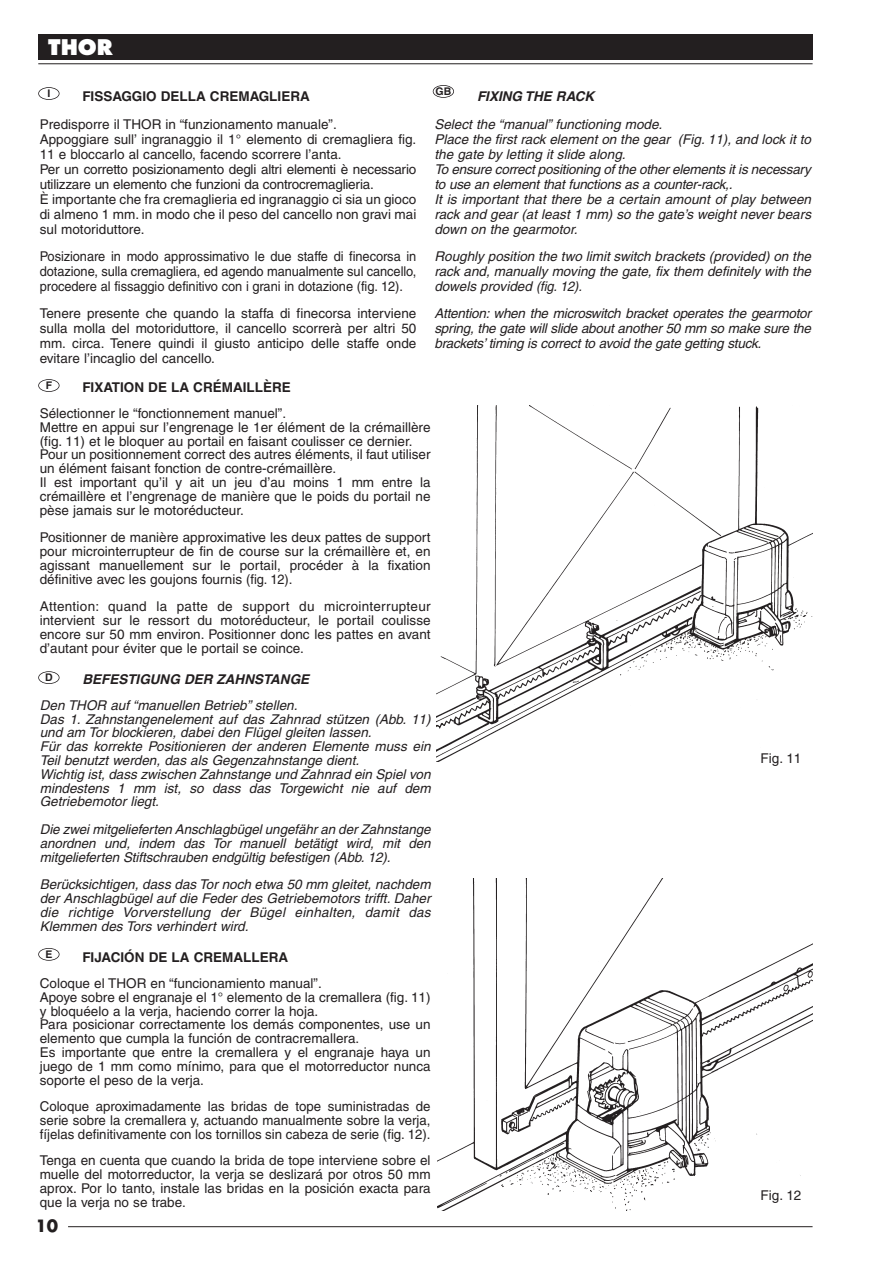
<style>
.page{position:relative;width:893px;height:1263px;background:#fff}
.page>*{position:absolute;margin:0;border:0;box-sizing:border-box;transform-origin:0 0}
.t1{font:800 21px "Futura";color:#fff}
.t2{font:700 16.5px "Futura";color:#231f20}
.t3{font:13.5px/13.8px "Helvetica";color:#231f20;text-align:justify}
.t4{font:italic 13.5px/13.8px "Helvetica";color:#231f20;text-align:justify}
.t5{font:13.5px/15px "Helvetica";color:#231f20;text-align:justify;scale:.95 1}
.t6{font:700 13.5px "Helvetica";color:#231f20}
.t7{font:italic 700 13.5px "Helvetica";color:#231f20}
.t8{font:700 10.5px "Helvetica";color:#231f20}
</style>
<div class="page">
<hr style="left:68px;top:1226px;width:744px;height:1px;background:#231f20">
<div style="left:38px;top:34px;width:774px;height:26px;background:#231f20"></div>
<hr style="left:38px;top:63px;width:774px;height:1px;background:#231f20">
<div style="left:38px;top:379px;width:22px;height:13px;border:2px solid #231f20;border-radius:50%"></div>
<div style="left:38px;top:671px;width:22px;height:13px;border:2px solid #231f20;border-radius:50%"></div>
<div style="left:38px;top:948px;width:22px;height:13px;border:2px solid #231f20;border-radius:50%"></div>
<img style="left:437px;top:879px;width:375px;height:331px">
<div style="left:759px;top:1189px;width:53px;height:21px;background:#fff"></div>
<div style="left:38px;top:87px;width:22px;height:13px;border:2px solid #231f20;border-radius:50%"></div>
<div style="left:433px;top:85px;width:21px;height:13px;border:2px solid #231f20;border-radius:50%"></div>
<img style="left:436px;top:406px;width:376px;height:356px">
<div style="left:759px;top:752px;width:53px;height:22px;background:#fff"></div>
<h1 class="t1" style="left:48px;top:38px;width:66px">THOR</h1>
<p class="t8" style="left:47px;top:89px;width:4px">I</p>
<p class="t8" style="left:435px;top:87px;width:17px">GB</p>
<p class="t6" style="left:82px;top:91px;width:229px">FISSAGGIO DELLA CREMAGLIERA</p>
<p class="t3" style="left:40px;top:118px;width:378px;line-height:15px;text-align:left">Predisporre il THOR in “funzionamento manuale”.<br>Appoggiare sull’ ingranaggio il 1° elemento di cremagliera fig.<br>11 e bloccarlo al cancello, facendo scorrere l’anta.<br>Per un corretto posizionamento degli altri elementi è necessario utilizzare un elemento che funzioni da controcremaglieria.<br>È importante che fra cremaglieria ed ingranaggio ci sia un gioco di almeno 1 mm. in modo che il peso del cancello non gravi mai sul motoriduttore.</p>
<p class="t5" style="left:40px;top:250px;width:398px">Posizionare in modo approssimativo le due staffe di finecorsa in dotazione, sulla cremagliera, ed agendo manualmente sul cancello, procedere al fissaggio definitivo con i grani in dotazione (fig. 12).</p>
<p class="t3" style="left:40px;top:307px;width:378px;line-height:15px">Tenere presente che quando la staffa di finecorsa interviene sulla molla del motoriduttore, il cancello scorrerà per altri 50 mm. circa. Tenere quindi il giusto anticipo delle staffe onde evitare l’incaglio del cancello.</p>
<p class="t7" style="left:477px;top:91px;width:119px">FIXING THE RACK</p>
<p class="t4" style="left:434px;top:118px;width:378px;line-height:15px;text-align:left">Select the “manual” functioning mode.<br>Place the first rack element on the gear (Fig. 11), and lock it to the gate by letting it slide along.<br>To ensure correct positioning of the other elements it is necessary to use an element that functions as a counter-rack,.<br>It is important that there be a certain amount of play between rack and gear (at least 1 mm) so the gate’s weight never bears down on the gearmotor.</p>
<p class="t4" style="left:434px;top:250px;width:378px;line-height:15px">Roughly position the two limit switch brackets (provided) on the rack and, manually moving the gate, fix them definitely with the dowels provided (fig. 12).</p>
<p class="t4" style="left:434px;top:307px;width:378px;line-height:15px">Attention: when the microswitch bracket operates the gearmotor spring, the gate will slide about another 50 mm so make sure the brackets’ timing is correct to avoid the gate getting stuck.</p>
<p class="t6" style="left:82px;top:382px;width:210px">FIXATION DE LA CRÉMAILLÈRE</p>
<p class="t3" style="left:40px;top:408px;width:392px;text-align:left">Sélectionner le “fonctionnement manuel”.<br>Mettre en appui sur l’engrenage le 1er élément de la crémaillère (fig. 11) et le bloquer au portail en faisant coulisser ce dernier.<br>Pour un positionnement correct des autres éléments, il faut utiliser un élément faisant fonction de contre-crémaillère.<br>Il est important qu’il y ait un jeu d’au moins 1 mm entre la crémaillère et l’engrenage de manière que le poids du portail ne pèse jamais sur le motoréducteur.</p>
<p class="t3" style="left:40px;top:532px;width:392px">Positionner de manière approximative les deux pattes de support pour microinterrupteur de fin de course sur la crémaillère et, en agissant manuellement sur le portail, procéder à la fixation définitive avec les goujons fournis (fig. 12).</p>
<p class="t3" style="left:40px;top:601px;width:392px">Attention: quand la patte de support du microinterrupteur intervient sur le ressort du motoréducteur, le portail coulisse encore sur 50 mm environ. Positionner donc les pattes en avant d’autant pour éviter que le portail se coince.</p>
<p class="t7" style="left:82px;top:674px;width:228px">BEFESTIGUNG DER ZAHNSTANGE</p>
<p class="t4" style="left:40px;top:699px;width:392px;text-align:left">Den THOR auf “manuellen Betrieb” stellen.<br>Das 1. Zahnstangenelement auf das Zahnrad stützen (Abb. 11) und am Tor blockieren, dabei den Flügel gleiten lassen.<br>Für das korrekte Positionieren der anderen Elemente muss ein Teil benutzt werden, das als Gegenzahnstange dient.<br>Wichtig ist, dass zwischen Zahnstange und Zahnrad ein Spiel von mindestens 1 mm ist, so dass das Torgewicht nie auf dem Getriebemotor liegt.</p>
<p class="t4" style="left:40px;top:824px;width:392px">Die zwei mitgelieferten Anschlagbügel ungefähr an der Zahnstange anordnen und, indem das Tor manuell betätigt wird, mit den mitgelieferten Stiftschrauben endgültig befestigen (Abb. 12).</p>
<p class="t4" style="left:40px;top:879px;width:392px">Berücksichtigen, dass das Tor noch etwa 50 mm gleitet, nachdem der Anschlagbügel auf die Feder des Getriebemotors trifft. Daher die richtige Vorverstellung der Bügel einhalten, damit das Klemmen des Tors verhindert wird.</p>
<p class="t6" style="left:82px;top:952px;width:207px">FIJACIÓN DE LA CREMALLERA</p>
<p class="t3" style="left:40px;top:978px;width:392px;text-align:left">Coloque el THOR en “funcionamiento manual”.<br>Apoye sobre el engranaje el 1° elemento de la cremallera (fig. 11) y bloquéelo a la verja, haciendo correr la hoja.<br>Para posicionar correctamente los demás componentes, use un elemento que cumpla la función de contracremallera.<br>Es importante que entre la cremallera y el engranaje haya un juego de 1 mm como mínimo, para que el motorreductor nunca soporte el peso de la verja.</p>
<p class="t3" style="left:40px;top:1101px;width:392px">Coloque aproximadamente las bridas de tope suministradas de serie sobre la cremallera y, actuando manualmente sobre la verja, fíjelas definitivamente con los tornillos sin cabeza de serie (fig. 12).</p>
<p class="t3" style="left:40px;top:1155px;width:392px">Tenga en cuenta que cuando la brida de tope interviene sobre el muelle del motorreductor, la verja se deslizará por otros 50 mm aprox. Por lo tanto, instale las bridas en la posición exacta para que la verja no se trabe.</p>
<p class="t8" style="left:46px;top:381px;width:8px">F</p>
<p class="t8" style="left:45px;top:673px;width:9px">D</p>
<p class="t8" style="left:45px;top:950px;width:9px">E</p>
<p class="t2" style="left:36px;top:1218px;width:24px">10</p>
<p class="t3" style="left:760px;top:753px;width:42px">Fig. 11</p>
<p class="t3" style="left:760px;top:1190px;width:42px">Fig. 12</p>
</div>
